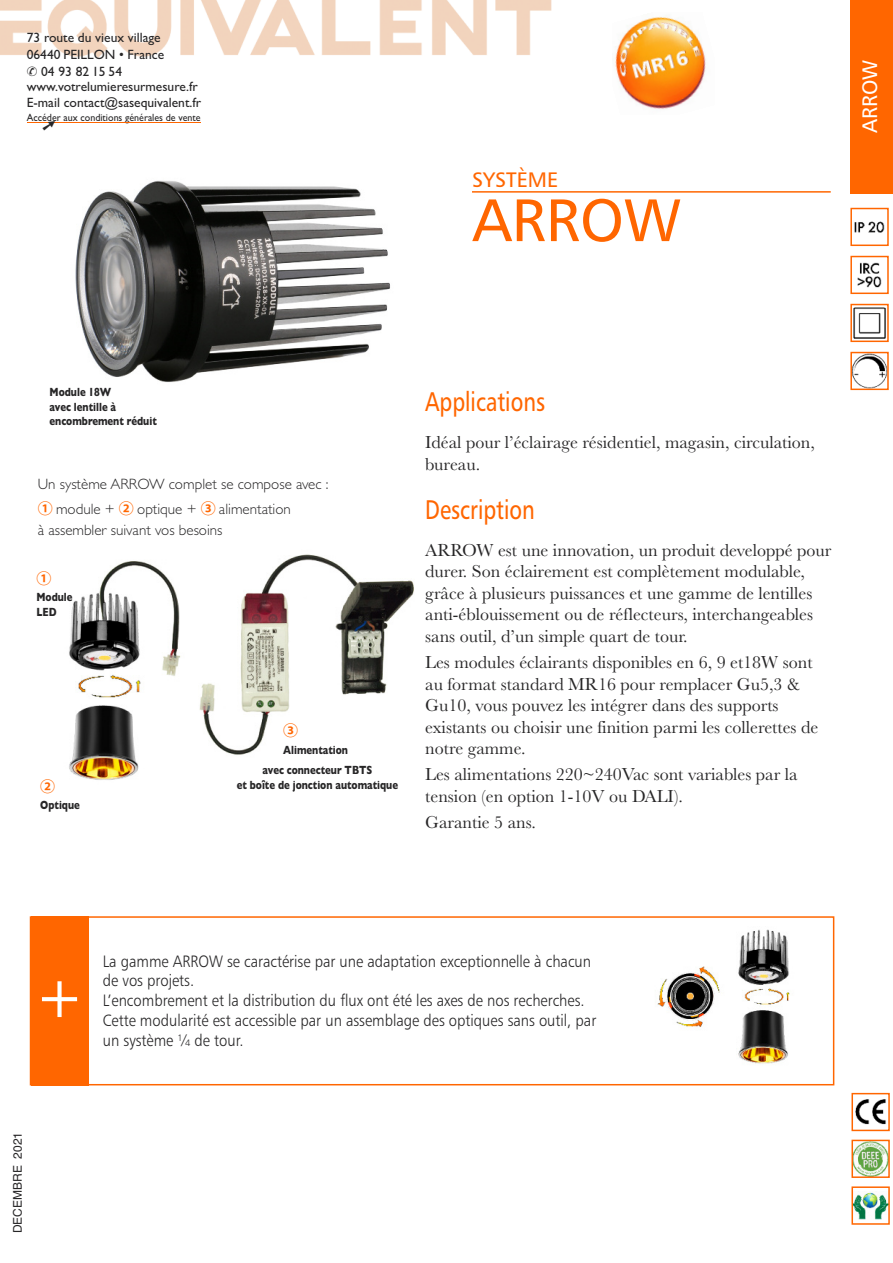
<style>
.page{position:relative;width:893px;height:1263px;background:#fff}
.page>*{position:absolute;margin:0;border:0;box-sizing:border-box;transform-origin:0 0}
.t1{font:60px "Humanist 777 BT Roman B";color:#f60}
.t2{font:60px "Humanist 777 BT Roman B";color:#fff}
.t3{font:27px "Humanist 777 BT Roman B";color:#f60;scale:.8 1}
.t4{font:21px "Humanist 777 BT Roman B";color:#f60}
.t5{font:21px "Humanist 777 BT Roman B";color:#fff}
.t6{font:18px/21.6px "Baskerville";color:#272627}
.t7{font:16.5px/19.8px "Humanist 777 BT Light B";color:#272627;scale:.9 1}
.t8{font:300 15px/25px "Gill Sans";color:#272627}
.t9{font:700 15px "Adobe Gothic Std";color:#f60}
.t10{font:13.5px/16.6px "Gill Sans";color:#272627}
.t11{font:700 12px/14.4px "Gill Sans";color:#272627;scale:.8 1}
.t12{font:12px "Helvetica";color:#272627}
.t13{font:10.5px "Gill Sans";color:#272627;scale:.95 1}
.s1{font-family:"Adobe Gothic Std";font-weight:700;color:#f60}
</style>
<div class="page">
<div style="left:30px;top:916px;width:804px;height:169px;border:2px solid #f60"></div>
<img style="left:199px;top:554px;width:215px;height:201px">
<img style="left:69px;top:561px;width:112px;height:219px">
<hr style="left:472px;top:191px;width:359px;height:2px;background:#f60">
<div style="left:850px;top:0;width:42px;height:194px;background:#f60"></div>
<img style="left:853px;top:355px;width:33px;height:32px">
<div style="left:850px;top:352px;width:39px;height:38px;border:2px solid #f60"></div>
<img style="left:853px;top:307px;width:33px;height:32px">
<div style="left:850px;top:304px;width:39px;height:38px;border:2px solid #f60"></div>
<img style="left:857px;top:262px;width:25px;height:26px">
<div style="left:850px;top:256px;width:39px;height:38px;border:2px solid #f60"></div>
<img style="left:854px;top:221px;width:31px;height:12px">
<div style="left:850px;top:208px;width:39px;height:38px;border:2px solid #f60"></div>
<img style="left:75px;top:180px;width:315px;height:203px">
<img style="left:854px;top:1191px;width:33px;height:29px">
<div style="left:851px;top:1186px;width:39px;height:39px;border:2px solid #f60"></div>
<img style="left:854px;top:1143px;width:33px;height:32px">
<div style="left:851px;top:1140px;width:39px;height:38px;border:2px solid #f60"></div>
<img style="left:855px;top:1099px;width:31px;height:26px">
<div style="left:851px;top:1093px;width:39px;height:38px;border:2px solid #f60"></div>
<img style="left:0;top:0;width:552px;height:57px">
<hr style="left:27px;top:122px;width:174px;height:1px;background:#f60">
<div style="left:31px;top:916px;width:57px;height:169px;background:#f60"></div>
<img style="left:657px;top:929px;width:133px;height:135px">
<img style="left:615px;top:16px;width:91px;height:93px">
<p class="t10" style="left:27px;top:29px;width:139px">73 route du vieux village<br>06440 PEILLON • France ✆ 04 93 821554</p>
<p class="t10" style="left:27px;top:78px;width:176px;line-height:16.2px">www.votrelumieresurmesure.fr<br>E-mail contact@sasequivalent.fr</p>
<p class="t13" style="left:27px;top:111px;width:184px">Accéder aux conditions générales de vente</p>
<p class="t4" style="left:472px;top:171px;width:88px">SYSTÈME</p>
<h1 class="t1" style="left:472px;top:196px;width:210px">ARROW</h1>
<p class="t5" style="left:861px;top:133px;width:75px;rotate:-90deg">ARROW</p>
<p class="t11" style="left:50px;top:385px;width:136px">Module 18W<br>avec lentille à encombrement réduit</p>
<p class="t8" style="left:38px;top:471px;width:292px">Un système ARROW complet se compose avec :<br><span class="s1">①</span> module + <span class="s1">②</span> optique + <span class="s1">③</span> alimentation</p>
<p class="t8" style="left:38px;top:517px;width:186px">à assembler suivant vos besoins</p>
<p class="t9" style="left:36px;top:569px;width:16px">①</p>
<p class="t11" style="left:36px;top:590px;width:47px">Module<br>LED</p>
<p class="t9" style="left:40px;top:777px;width:16px">②</p>
<p class="t11" style="left:40px;top:797px;width:51px">Optique</p>
<p class="t9" style="left:283px;top:722px;width:16px">③</p>
<p class="t11" style="left:283px;top:742px;width:83px">Alimentation</p>
<p class="t11" style="left:237px;top:762px;width:203px;line-height:15.5px;text-align:center">avec connecteur TBTS<br>et boîte de jonction automatique</p>
<h2 class="t3" style="left:425px;top:391px;width:151px">Applications</h2>
<p class="t6" style="left:425px;top:431px;width:391px">Idéal pour l’éclairage résidentiel, magasin, circulation, bureau.</p>
<h2 class="t3" style="left:425px;top:498px;width:139px">Description</h2>
<p class="t6" style="left:425px;top:539px;width:408px">ARROW est une innovation, un produit developpé pour durer. Son éclairement est complètement modulable, grâce à plusieurs puissances et une gamme de lentilles anti-éblouissement ou de réflecteurs, interchangeables sans outil, d’un simple quart de tour.</p>
<p class="t6" style="left:425px;top:651px;width:395px">Les modules éclairants disponibles en 6, 9 et18W sont au format standard MR16 pour remplacer Gu5,3 &amp; Gu10, vous pouvez les intégrer dans des supports existants ou choisir une finition parmi les collerettes de notre gamme.</p>
<p class="t6" style="left:425px;top:763px;width:374px">Les alimentations 220~240Vac sont variables par la tension (en option 1-10V ou DALI).</p>
<p class="t6" style="left:425px;top:811px;width:112px">Garantie 5 ans.</p>
<h1 class="t2" style="left:35px;top:972px;width:51px">+</h1>
<p class="t7" style="left:103px;top:952px;width:550px">La gamme ARROW se caractérise par une adaptation exceptionnelle à chacun de vos projets.<br>L’encombrement et la distribution du flux ont été les axes de nos recherches.<br>Cette modularité est accessible par un assemblage des optiques sans outil, par un système ¼ de tour.</p>
<p class="t12" style="left:11px;top:1233px;width:103px;rotate:-90deg">DECEMBRE 2021</p>
</div>
